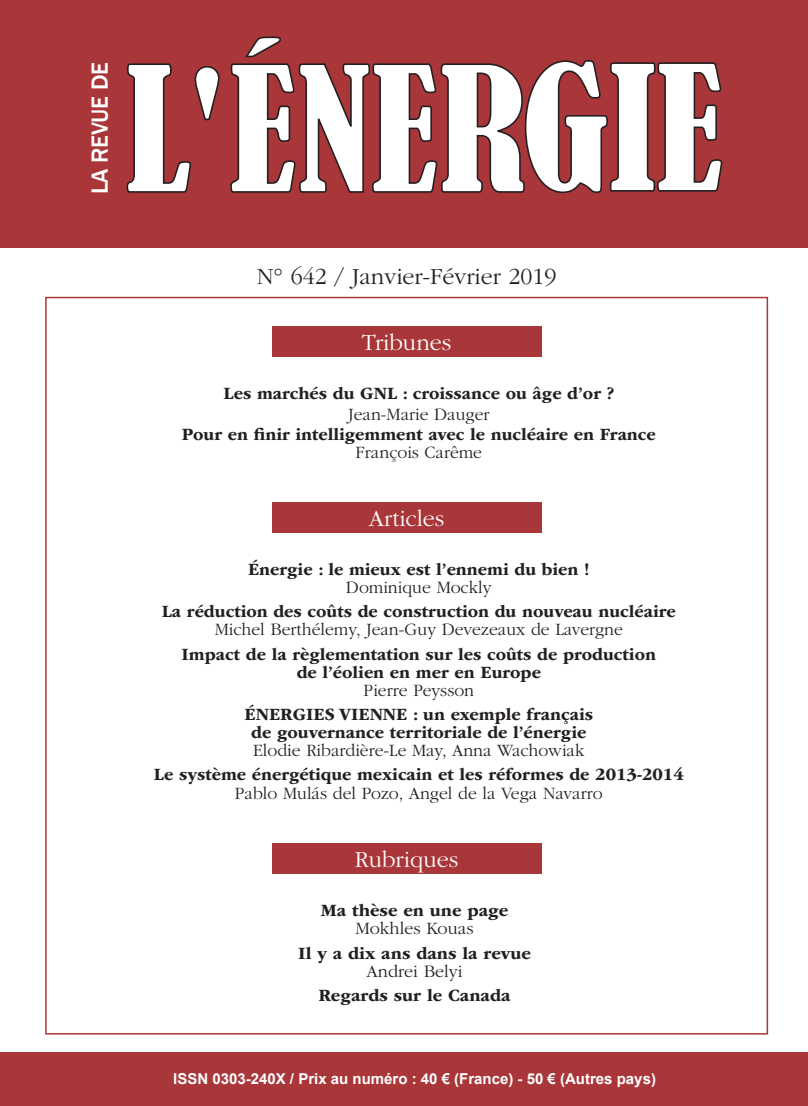
<style>
.page{position:relative;width:808px;height:1106px;background:#fff}
.page>*{position:absolute;margin:0;border:0;box-sizing:border-box;transform-origin:0 0}
.t1{font:300 24px "ITC Garamond Std";color:#231f20}
.t2{font:300 24px "ITC Garamond Std";color:#fff}
.t3{font:500 24px "Franklin Gothic";letter-spacing:-.01em;color:#fff}
.t4{font:700 18px/18px "ITC Garamond Std";color:#231f20;text-align:center}
.t5{font:300 18px "ITC Garamond Std";color:#231f20}
.t6{font:700 15px "Arial";color:#fff}
</style>
<div class="page">
<div style="left:0;top:0;width:808px;height:248px;background:#a93639"></div>
<div style="left:0;top:1052px;width:808px;height:54px;background:#a93639"></div>
<svg style="left:126px;top:36px;width:398px;height:157px"></svg>
<svg style="left:524px;top:60px;width:199px;height:134px"></svg>
<div style="left:272px;top:327px;width:269px;height:30px;background:#a93639"></div>
<div style="left:272px;top:502px;width:269px;height:30px;background:#a93639"></div>
<div style="left:272px;top:843px;width:269px;height:30px;background:#a93639"></div>
<h1 class="t3" style="left:85px;top:194px;width:133px;rotate:-90deg">LA REVUE DE</h1>
<h1 class="t1" style="left:257px;top:263px;width:301px">N° 642 / Janvier-Février 2019</h1>
<h1 class="t2" style="left:362px;top:330px;width:91px">Tribunes</h1>
<p class="t4" style="left:224px;top:385px;width:392px">Les marchés du GNL : croissance ou âge d’or ?</p>
<p class="t5" style="left:348px;top:404px;width:143px">Jean-Marie Dauger</p>
<p class="t4" style="left:182px;top:425px;width:475px">Pour en finir intelligemment avec le nucléaire en France</p>
<p class="t5" style="left:356px;top:442px;width:128px">François Carême</p>
<h1 class="t2" style="left:369px;top:505px;width:77px">Articles</h1>
<p class="t4" style="left:248px;top:560px;width:343px">Énergie : le mieux est l’ennemi du bien !</p>
<p class="t5" style="left:346px;top:577px;width:147px">Dominique Mockly</p>
<p class="t4" style="left:162px;top:602px;width:515px">La réduction des coûts de construction du nouveau nucléaire</p>
<p class="t5" style="left:215px;top:620px;width:410px">Michel Berthélemy, Jean-Guy Devezeaux de Lavergne</p>
<p class="t4" style="left:182px;top:645px;width:476px">Impact de la règlementation sur les coûts de production de l’éolien en mer en Europe</p>
<p class="t5" style="left:363px;top:680px;width:112px">Pierre Peysson</p>
<p class="t4" style="left:245px;top:705px;width:350px">ÉNERGIES VIENNE : un exemple français de gouvernance territoriale de l’énergie</p>
<p class="t5" style="left:253px;top:740px;width:333px">Elodie Ribardière-Le May, Anna Wachowiak</p>
<p class="t4" style="left:154px;top:765px;width:531px">Le système énergétique mexicain et les réformes de 2013-2014</p>
<p class="t5" style="left:235px;top:783px;width:369px">Pablo Mulás del Pozo, Angel de la Vega Navarro</p>
<h1 class="t2" style="left:355px;top:846px;width:105px">Rubriques</h1>
<p class="t4" style="left:321px;top:901px;width:189px">Ma thèse en une page</p>
<p class="t5" style="left:355px;top:918px;width:120px">Mokhles Kouas</p>
<p class="t4" style="left:298px;top:943px;width:234px">Il y a dix ans dans la revue</p>
<p class="t5" style="left:366px;top:961px;width:98px">Andrei Belyi</p>
<p class="t4" style="left:318px;top:986px;width:194px">Regards sur le Canada</p>
<p class="t6" style="left:173px;top:1068px;width:484px">ISSN 0303-240X / Prix au numéro : 40 € (France) - 50 € (Autres pays)</p>
</div>
